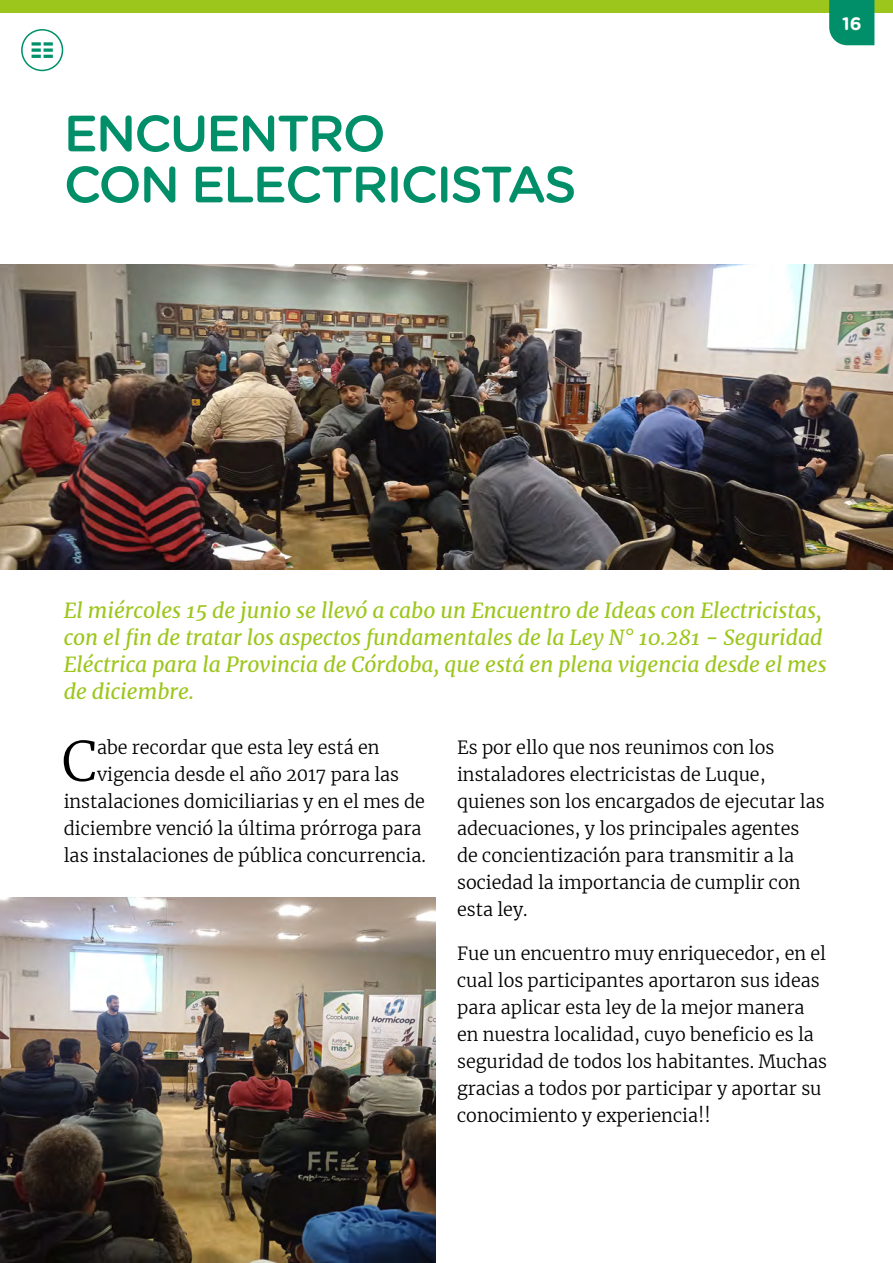
<style>
.page{position:relative;width:893px;height:1263px;background:#fff}
.page>*{position:absolute;margin:0;border:0;box-sizing:border-box;transform-origin:0 0}
.t1{font:300 54.3px "Merriweather";color:#000}
.t2{font:500 51px/51px "Gotham Rounded";letter-spacing:-.04em;color:#008f68}
.t3{font:italic 21px/27px "Merriweather";color:#9dc61d}
.t4{font:300 18px/27px "Merriweather";color:#000}
.t5{font:700 18px "Gotham Rounded";color:#fff}
</style>
<div class="page">
<div style="left:0;top:0;width:893px;height:13px;background:#9dc61d"></div>
<div style="left:829px;top:0;width:45px;height:45px;background:#008f68"></div>
<img style="left:0;top:897px;width:436px;height:366px">
<img style="left:0;top:265px;width:893px;height:305px">
<svg style="left:21px;top:29px;width:42px;height:42px"></svg>
<h2 class="t2" style="left:64px;top:106px;width:514px">ENCUENTRO<br>CON ELECTRICISTAS</h2>
<p class="t5" style="left:842px;top:10px;width:21px">16</p>
<p class="t3" style="left:64px;top:596px;width:765px">El miércoles 15 de junio se llevó a cabo un Encuentro de Ideas con Electricistas, con el fin de tratar los aspectos fundamentales de la Ley N° 10.281 - Seguridad Eléctrica para la Provincia de Córdoba, que está en plena vigencia desde el mes de diciembre.</p>
<h1 class="t1" style="left:62px;top:723px;width:37px">C</h1>
<p class="t4" style="left:97px;top:733px;width:284px">abe recordar que esta ley está en</p>
<p class="t4" style="left:97px;top:760px;width:304px">vigencia desde el año 2017 para las</p>
<p class="t4" style="left:64px;top:787px;width:363px">instalaciones domiciliarias y en el mes de</p>
<p class="t4" style="left:64px;top:814px;width:359px">diciembre venció la última prórroga para</p>
<p class="t4" style="left:64px;top:841px;width:364px">las instalaciones de pública concurrencia.</p>
<p class="t4" style="left:457px;top:733px;width:369px">Es por ello que nos reunimos con los instaladores electricistas de Luque, quienes son los encargados de ejecutar las adecuaciones, y los principales agentes de concientización para transmitir a la sociedad la importancia de cumplir con esta ley.</p>
<p class="t4" style="left:457px;top:939px;width:371px">Fue un encuentro muy enriquecedor, en el cual los participantes aportaron sus ideas para aplicar esta ley de la mejor manera en nuestra localidad, cuyo beneficio es la seguridad de todos los habitantes. Muchas gracias a todos por participar y aportar su conocimiento y experiencia!!</p>
</div>
